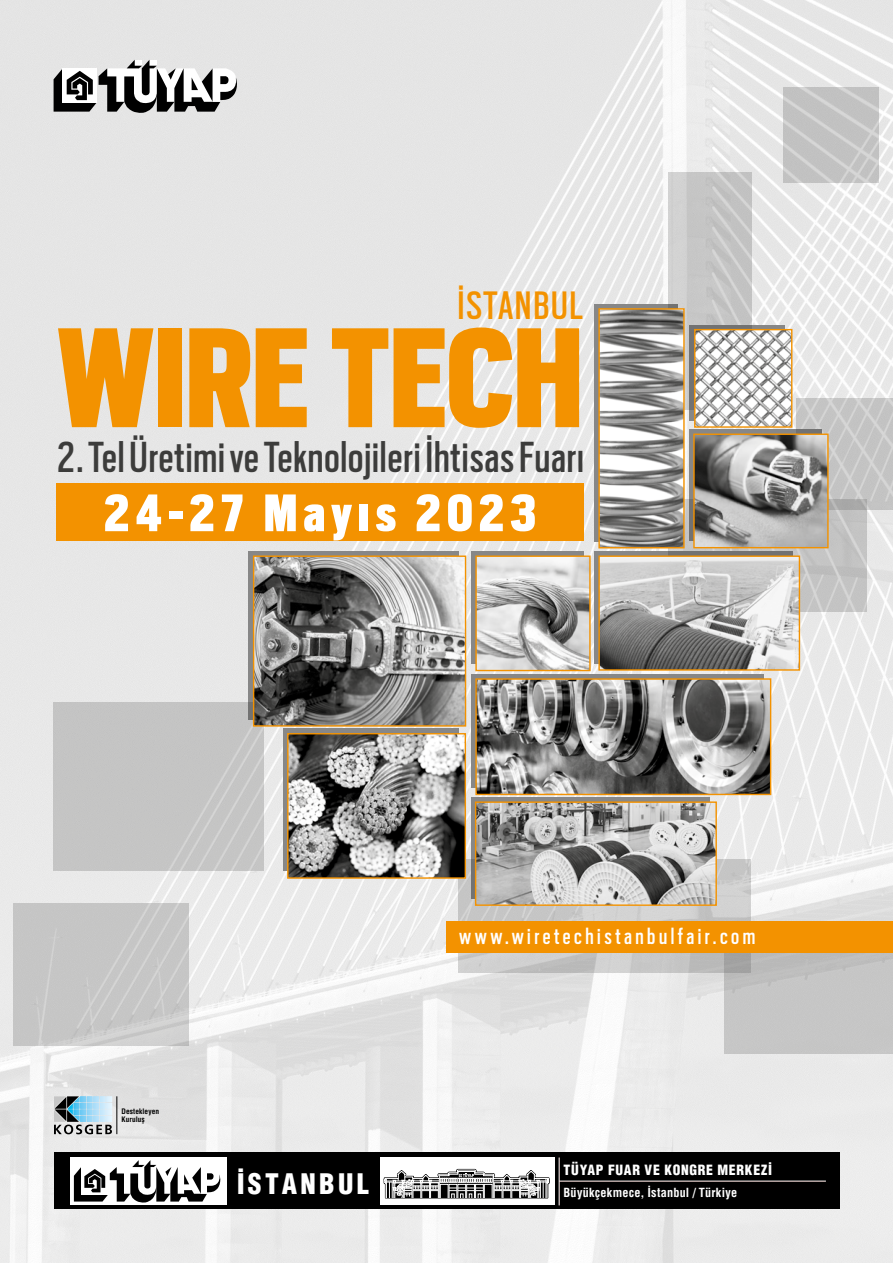
<style>
.page{position:relative;width:893px;height:1263px;background:#fff}
.page>*{position:absolute;margin:0;border:0;box-sizing:border-box;transform-origin:0 0}
.t1{font:900 157.95px "Scout Cond TRU";letter-spacing:.005em;color:#f39200}
.t2{font:900 58.65px "Scout Cond TRU";letter-spacing:.11em;color:#fff}
.t3{font:48.3px "Scout Cond TRU";letter-spacing:.02em;color:#3c3c3b}
.t4{font:44.1px "Scout Cond TRU";letter-spacing:.04em;color:#f39200}
.t5{font:27.6px "Helvetica Condensed Black Tr";letter-spacing:.125em;color:#fff}
.t6{font:25.5px "Scout Cond TRU";letter-spacing:.14em;color:#fff}
.t7{font:13.8px "Helvetica Condensed Black Tr";letter-spacing:.05em;color:#fff}
.t8{font:12.3px "Helvetica Cond Bold Tr";letter-spacing:.015em;color:#fff}
.t9{font:7.35px/7.4px "Helvetica Cond Bold Tr";letter-spacing:.01em;color:#000}
</style>
<div class="page">
<img style="left:0;top:0;width:893px;height:1263px">
<div style="left:54px;top:1153px;width:785px;height:56px;background:#000"></div>
<div style="left:380px;top:1157px;width:174px;height:48px;background:#fff"></div>
<svg style="left:383px;top:1169px;width:167px;height:30px"></svg>
<div style="left:70px;top:1157px;width:157px;height:47px;background:#fff"></div>
<svg style="left:74px;top:1160px;width:147px;height:43px"></svg>
<hr style="left:559px;top:1157px;width:1px;height:48px;background:#fff">
<hr style="left:559px;top:1181px;width:267px;height:1px;background:#fff">
<svg style="left:54px;top:60px;width:183px;height:54px"></svg>
<div style="left:57px;top:483px;width:527px;height:58px;background:#f39200"></div>
<div style="left:594px;top:551px;width:199px;height:112px;background:#878787"></div>
<div style="left:594px;top:304px;width:83px;height:237px;background:#878787"></div>
<div style="left:471px;top:674px;width:293px;height:114px;background:#878787"></div>
<div style="left:471px;top:551px;width:112px;height:113px;background:#878787"></div>
<div style="left:249px;top:551px;width:210px;height:168px;background:#878787"></div>
<svg style="left:668px;top:499px;width:199px;height:112px;fill:#c4c4c3"></svg>
<svg style="left:668px;top:172px;width:83px;height:237px;fill:#c6c6c6"></svg>
<svg style="left:829px;top:398px;width:64px;height:112px;fill:#c4c4c4"></svg>
<svg style="left:458px;top:859px;width:293px;height:114px"></svg>
<svg style="left:724px;top:952px;width:169px;height:102px;fill:#c6c6c5"></svg>
<div style="left:13px;top:903px;width:176px;height:142px;background:linear-gradient(to right,#c5c5c5,#cacac9)"></div>
<svg style="left:784px;top:87px;width:95px;height:96px;fill:#c2c2c2"></svg>
<div style="left:53px;top:702px;width:211px;height:168px;background:#c5c5c4"></div>
<svg style="left:598px;top:555px;width:203px;height:116px"></svg>
<svg style="left:598px;top:307px;width:87px;height:242px"></svg>
<svg style="left:474px;top:678px;width:298px;height:228px"></svg>
<svg style="left:475px;top:555px;width:116px;height:117px"></svg>
<svg style="left:693px;top:328px;width:136px;height:221px"></svg>
<svg style="left:252px;top:555px;width:215px;height:324px"></svg>
<div style="left:447px;top:921px;width:446px;height:31px;background:#f39200"></div>
<svg style="left:54px;top:1096px;width:58px;height:38px"></svg>
<hr style="left:116px;top:1096px;width:1px;height:38px;background:#000">
<p class="t4" style="left:457px;top:284px;width:127px">İSTANBUL</p>
<h1 class="t1" style="left:57px;top:302px;width:526px">WIRE TECH</h1>
<p class="t3" style="left:57px;top:434px;width:528px">2. Tel Üretimi ve Teknolojileri İhtisas Fuarı</p>
<p class="t2" style="left:105px;top:485px;width:433px">24-27 Mayıs 2023</p>
<p class="t9" style="left:121px;top:1108px;width:39px">Destekleyen<br>Kurulufl</p>
<p class="t6" style="left:459px;top:924px;width:298px">www.wiretechistanbulfair.com</p>
<p class="t5" style="left:237px;top:1166px;width:134px">‹STANBUL</p>
<p class="t7" style="left:564px;top:1161px;width:210px">TÜYAP FUAR VE KONGRE MERKEZ‹</p>
<p class="t8" style="left:564px;top:1185px;width:175px">Büyükçekmece, ‹stanbul / Türkiye</p>
</div>
